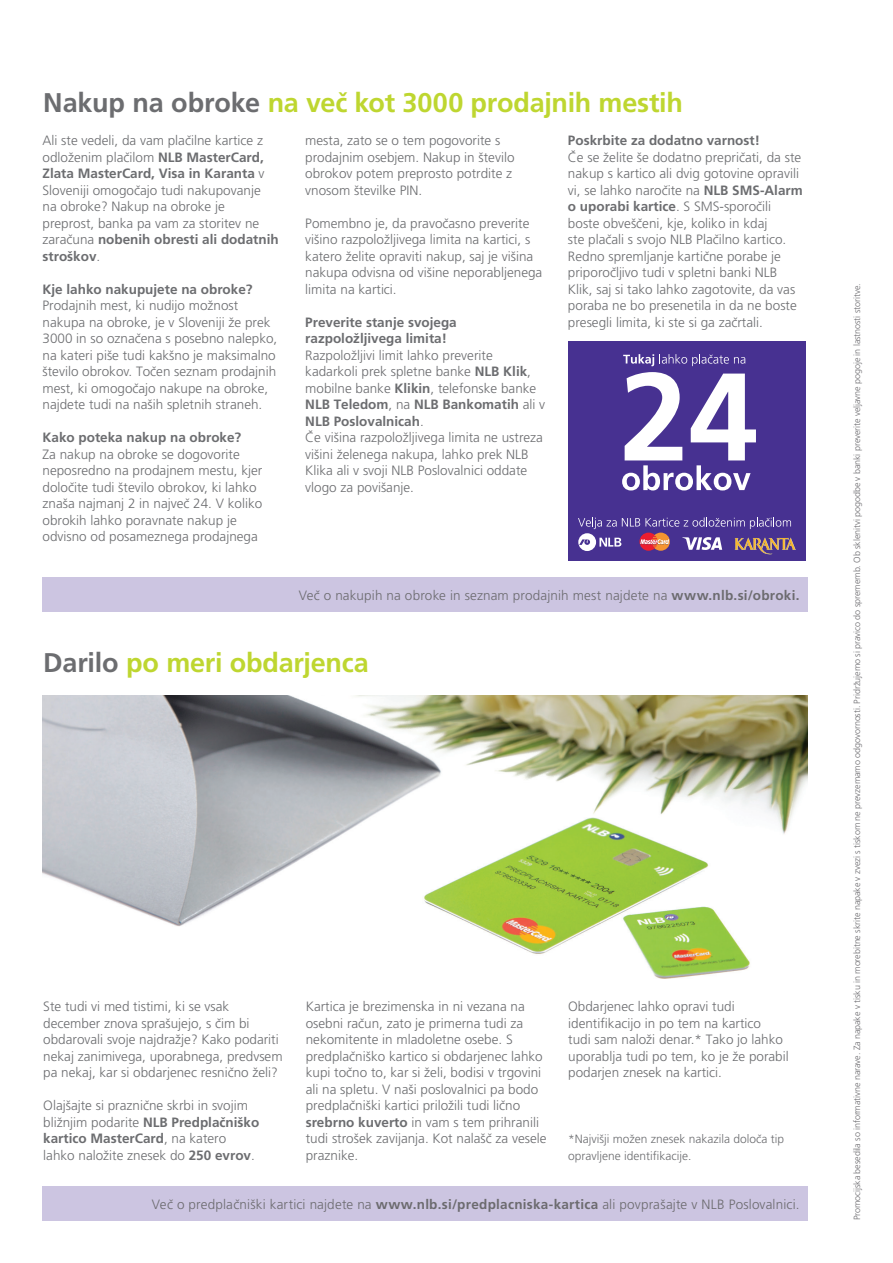
<style>
.page{position:relative;width:893px;height:1263px;background:#fff}
.page>*{position:absolute;margin:0;border:0;box-sizing:border-box;transform-origin:0 0}
.t1{font:700 27px "Frutiger LT Std";letter-spacing:-.01em;color:#bed630}
.t2{font:300 13.5px/16.5px "Frutiger LT Std";color:#6c6d70}
.t3{font:300 13.5px "Frutiger LT Std";letter-spacing:.01em;color:#6c6b6f}
.t4{font:700 13.5px/16.5px "Frutiger LT Std";color:#6c6d70}
.t5{font:300 12px/16.5px "Frutiger LT Std";color:#6c6d70}
.t6{font:300 9px "Frutiger LT Std";letter-spacing:-.01em;color:#6c6b6f}
.s1{color:#6c6d70}
.s2{font-weight:700}
</style>
<div class="page">
<div style="left:43px;top:578px;width:765px;height:34px;background:#ccc5e1"></div>
<div style="left:568px;top:342px;width:237px;height:219px;background:#473191"></div>
<svg style="left:623px;top:354px;width:31px;height:12px"></svg>
<svg style="left:661px;top:354px;width:84px;height:12px"></svg>
<svg style="left:622px;top:372px;width:134px;height:118px"></svg>
<svg style="left:578px;top:517px;width:218px;height:38px"></svg>
<div style="left:43px;top:1186px;width:765px;height:34px;background:#ccc5e1"></div>
<img style="left:43px;top:695px;width:765px;height:284px">
<h1 class="t1" style="left:43px;top:86px;width:641px"><span class="s1">Nakup na obroke</span> na več kot 3000 prodajnih mestih</h1>
<p class="t2" style="left:43px;top:133px;width:238px">Ali ste vedeli, da vam plačilne kartice z odloženim plačilom <span class="s2">NLB MasterCard, Zlata MasterCard, Visa in Karanta</span> v Sloveniji omogočajo tudi nakupovanje<br>na obroke? Nakup na obroke je preprost, banka pa vam za storitev ne zaračuna <span class="s2">nobenih obresti ali dodatnih stroškov</span>.</p>
<p class="t4" style="left:43px;top:281px;width:212px">Kje lahko nakupujete na obroke?</p>
<p class="t2" style="left:43px;top:298px;width:236px">Prodajnih mest, ki nudijo možnost nakupa na obroke, je v Sloveniji že prek 3000 in so označena s posebno nalepko, na kateri piše tudi kakšno je maksimalno število obrokov. Točen seznam prodajnih mest, ki omogočajo nakupe na obroke, najdete tudi na naših spletnih straneh.</p>
<p class="t4" style="left:43px;top:429px;width:200px">Kako poteka nakup na obroke?</p>
<p class="t2" style="left:43px;top:446px;width:221px">Za nakup na obroke se dogovorite neposredno na prodajnem mestu, kjer določite tudi število obrokov, ki lahko znaša najmanj 2 in največ 24. V koliko obrokih lahko poravnate nakup je odvisno od posameznega prodajnega</p>
<p class="t4" style="left:568px;top:132px;width:194px">Poskrbite za dodatno varnost!</p>
<p class="t2" style="left:568px;top:149px;width:236px">Če se želite še dodatno prepričati, da ste nakup s kartico ali dvig gotovine opravili vi, se lahko naročite na <span class="s2">NLB SMS-Alarm o uporabi kartice</span>. S SMS-sporočili boste obveščeni, kje, koliko in kdaj<br>ste plačali s svojo NLB Plačilno kartico.<br>Redno spremljanje kartične porabe je priporočljivo tudi v spletni banki NLB Klik, saj si tako lahko zagotovite, da vas poraba ne bo presenetila in da ne boste presegli limita, ki ste si ga začrtali.</p>
<p class="t2" style="left:305px;top:133px;width:211px">mesta, zato se o tem pogovorite s prodajnim osebjem. Nakup in število obrokov potem preprosto potrdite z vnosom številke PIN.</p>
<p class="t2" style="left:305px;top:215px;width:239px">Pomembno je, da pravočasno preverite višino razpoložljivega limita na kartici, s katero želite opraviti nakup, saj je višina nakupa odvisna od višine neporabljenega limita na kartici.</p>
<p class="t4" style="left:305px;top:314px;width:153px">Preverite stanje svojega razpoložljivega limita!</p>
<p class="t2" style="left:305px;top:347px;width:242px">Razpoložljivi limit lahko preverite kadarkoli prek spletne banke <span class="s2">NLB Klik</span>, mobilne banke <span class="s2">Klikin</span>, telefonske banke <span class="s2">NLB Teledom</span>, na <span class="s2">NLB Bankomatih</span> ali v <span class="s2">NLB Poslovalnicah</span>.<br>Če višina razpoložljivega limita ne ustreza višini želenega nakupa, lahko prek NLB Klika ali v svoji NLB Poslovalnici oddate vlogo za povišanje.</p>
<p class="t3" style="left:299px;top:588px;width:502px">Več o nakupih na obroke in seznam prodajnih mest najdete na <span class="s2">www.nlb.si/obroki.</span></p>
<h1 class="t1" style="left:43px;top:647px;width:327px"><span class="s1">Darilo</span> po meri obdarjenca</h1>
<p class="t2" style="left:306px;top:999px;width:242px">Kartica je brezimenska in ni vezana na osebni račun, zato je primerna tudi za nekomitente in mladoletne osebe. S predplačniško kartico si obdarjenec lahko kupi točno to, kar si želi, bodisi v trgovini ali na spletu. V naši poslovalnici pa bodo predplačniški kartici priložili tudi lično <span class="s2">srebrno kuverto</span> in vam s tem prihranili tudi strošek zavijanja. Kot nalašč za vesele praznike.</p>
<p class="t2" style="left:568px;top:999px;width:222px">Obdarjenec lahko opravi tudi identifikacijo in po tem na kartico<br>tudi sam naloži denar.* Tako jo lahko uporablja tudi po tem, ko je že porabil podarjen znesek na kartici.</p>
<p class="t2" style="left:43px;top:999px;width:241px">Ste tudi vi med tistimi, ki se vsak december znova sprašujejo, s čim bi obdarovali svoje najdražje? Kako podariti nekaj zanimivega, uporabnega, predvsem pa nekaj, kar si obdarjenec resnično želi?</p>
<p class="t2" style="left:43px;top:1098px;width:218px">Olajšajte si praznične skrbi in svojim bližnjim podarite <span class="s2">NLB Predplačniško kartico MasterCard</span>, na katero lahko naložite znesek do <span class="s2">250 evrov</span>.</p>
<p class="t5" style="left:568px;top:1131px;width:218px">*Najvišji možen znesek nakazila določa tip opravljene identifikacije.</p>
<p class="t3" style="left:152px;top:1196px;width:649px">Več o predplačniški kartici najdete na <span class="s2">www.nlb.si/predplacniska-kartica</span> ali povprašajte v NLB Poslovalnici.</p>
<p class="t6" style="left:852px;top:1220px;width:938px;rotate:-90deg">Promocijska besedila so informativne narave. Za napake v tisku in morebitne skrite napake v zvezi s tiskom ne prevzemamo odgovornosti. Pridržujemo si pravico do sprememb. Ob sklenitvi pogodbe v banki preverite veljavne pogoje in lastnosti storitve.</p>
</div>
